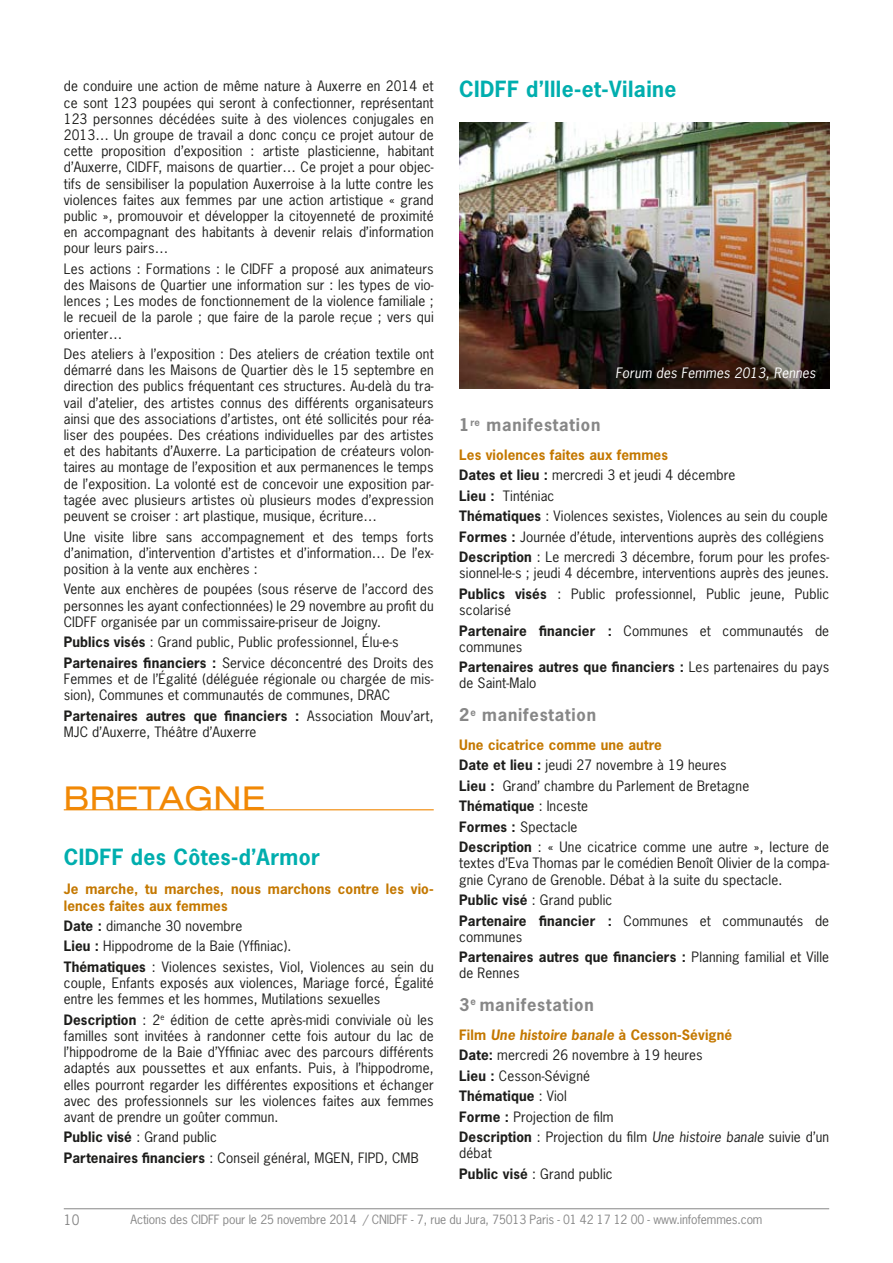
<style>
.page{position:relative;width:893px;height:1263px;background:#fff}
.page>*{position:absolute;margin:0;border:0;box-sizing:border-box;transform-origin:0 0}
.t1{font:expanded 33px "Helvetica Neue LT Std";letter-spacing:.01em;color:#f18805}
.t2{font:700 21px "News Gothic Std";letter-spacing:.02em;color:#00aeae}
.t3{font:700 16.5px "News Gothic Std";letter-spacing:.05em;color:#878787}
.t4{font:13.5px/16.2px "News Gothic Std";letter-spacing:.01em;color:#1d1d1b}
.t5{font:700 13.5px/16.2px "News Gothic Std";letter-spacing:.01em;color:#c47800}
.t6{font:700 13.5px/20.4px "News Gothic Std";letter-spacing:.01em;color:#1d1d1b}
.t7{font:italic 13.5px "News Gothic Std";letter-spacing:.01em;color:#fff}
.t8{font:13.5px "News Gothic Std";color:#878787}
.t9{font:12px "News Gothic Std";letter-spacing:-.01em;color:#878787}
.s1{font-weight:700}
.s2{font-weight:700;color:#c47800}
.s3{font-weight:400}
.s4{font-weight:700;font-style:italic;color:#c47800}
.s5{font-style:italic}
</style>
<div class="page">
<hr style="left:64px;top:1208px;width:765px;height:1px;background:#878787">
<hr style="left:64px;top:809px;width:370px;height:1px;background:#f18805">
<img style="left:459px;top:123px;width:370px;height:265px">
<p class="t4" style="left:64px;top:78px;width:371px;text-align:justify">de conduire une action de même nature à Auxerre en 2014 et ce sont 123 poupées qui seront à confectionner, représentant 123 personnes décédées suite à des violences conjugales en 2013… Un groupe de travail a donc conçu ce projet autour de cette proposition d’exposition : artiste plasticienne, habitant d’Auxerre, CIDFF, maisons de quartier… Ce projet a pour objec&shy;tifs de sensibiliser la population Auxerroise à la lutte contre les violences faites aux femmes par une action artistique « grand public », promouvoir et développer la citoyenneté de proximité en accompagnant des habitants à devenir relais d’information pour leurs pairs…</p>
<p class="t4" style="left:64px;top:260px;width:371px;text-align:justify">Les actions : Formations : le CIDFF a proposé aux animateurs des Maisons de Quartier une information sur : les types de vio&shy;lences ; Les modes de fonctionnement de la violence familiale ; le recueil de la parole ; que faire de la parole reçue ; vers qui orienter…</p>
<p class="t4" style="left:64px;top:346px;width:371px;text-align:justify">Des ateliers à l’exposition : Des ateliers de création textile ont démarré dans les Maisons de Quartier dès le 15 septembre en direction des publics fréquentant ces structures. Au-delà du tra&shy;vail d’atelier, des artistes connus des différents organisateurs ainsi que des associations d’artistes, ont été sollicités pour réa&shy;liser des poupées. Des créations individuelles par des artistes et des habitants d’Auxerre. La participation de créateurs volon&shy;taires au montage de l’exposition et aux permanences le temps de l’exposition. La volonté est de concevoir une exposition par&shy;tagée avec plusieurs artistes où plusieurs modes d’expression peuvent se croiser : art plastique, musique, écriture…</p>
<p class="t4" style="left:64px;top:528px;width:371px;text-align:justify">Une visite libre sans accompagnement et des temps forts d’animation, d’intervention d’artistes et d’information… De l’ex&shy;position à la vente aux enchères :</p>
<p class="t4" style="left:64px;top:581px;width:371px;text-align:justify">Vente aux enchères de poupées (sous réserve de l’accord des personnes les ayant confectionnées) le 29 novembre au profit du CIDFF organisée par un commissaire-priseur de Joigny.</p>
<p class="t4" style="left:64px;top:632px;width:371px;line-height:20.4px"><span class="s1">Publics visés</span> : Grand public, Public professionnel, Élu-e-s<br><span class="s1">Partenaires financiers :</span> Service déconcentré des Droits des</p>
<p class="t4" style="left:64px;top:671px;width:371px">Femmes et de l’Égalité (déléguée régionale ou chargée de mis&shy;sion), Communes et communautés de communes, DRAC</p>
<p class="t4" style="left:64px;top:707px;width:371px"><span class="s1">Partenaires autres que financiers :</span> Association Mouv’art,<br>MJC d’Auxerre, Théâtre d’Auxerre</p>
<h1 class="t1" style="left:64px;top:778px;width:203px">BRETAGNE</h1>
<h2 class="t2" style="left:64px;top:843px;width:258px">CIDFF des Côtes-d’Armor</h2>
<p class="t5" style="left:64px;top:881px;width:371px">Je marche, tu marches, nous marchons contre les vio&shy;lences faites aux femmes</p>
<p class="t4" style="left:64px;top:915px;width:371px;line-height:20.4px"><span class="s1">Date :</span> dimanche 30 novembre<br><span class="s1">Lieu :</span> Hippodrome de la Baie (Yffiniac).<br><span class="s1">Thématiques</span> : Violences sexistes, Viol, Violences au sein du</p>
<p class="t4" style="left:64px;top:975px;width:371px">couple, Enfants exposés aux violences, Mariage forcé, Égalité entre les femmes et les hommes, Mutilations sexuelles</p>
<p class="t4" style="left:64px;top:1011px;width:371px;text-align:justify"><span class="s1">Description</span> : 2<sup>e</sup> édition de cette après-midi conviviale où les familles sont invitées à randonner cette fois autour du lac de l’hippodrome de la Baie d’Yffiniac avec des parcours différents adaptés aux poussettes et aux enfants. Puis, à l’hippodrome, elles pourront regarder les différentes expositions et échanger avec des professionnels sur les violences faites aux femmes avant de prendre un goûter commun.</p>
<p class="t4" style="left:64px;top:1127px;width:356px;line-height:20.4px"><span class="s1">Public visé</span> : Grand public<br><span class="s1">Partenaires financiers</span> : Conseil général, MGEN, FIPD, CMB</p>
<h2 class="t2" style="left:459px;top:75px;width:219px">CIDFF d’Ille-et-Vilaine</h2>
<p class="t7" style="left:615px;top:364px;width:202px">Forum des Femmes 2013, Rennes</p>
<p class="t3" style="left:459px;top:414px;width:143px">1<sup>re</sup> manifestation</p>
<p class="t4" style="left:459px;top:444px;width:371px;line-height:20.4px"><span class="s2">Les violences faites aux femmes<br></span><span class="s1">Dates et lieu :</span> mercredi 3 et jeudi 4 décembre<br><span class="s1">Lieu :</span> Tinténiac<br><span class="s1">Thématiques</span> : Violences sexistes, Violences au sein du couple <span class="s1">Formes :</span> Journée d’étude, interventions auprès des collégiens <span class="s1">Description</span> : Le mercredi 3 décembre, forum pour les profes-</p>
<p class="t4" style="left:459px;top:563px;width:371px;line-height:20.4px">sionnel-le-s ; jeudi 4 décembre, interventions auprès des jeunes.<br><span class="s1">Publics visés</span> : Public professionnel, Public jeune, Public</p>
<p class="t4" style="left:459px;top:600px;width:371px;line-height:20.4px">scolarisé<br><span class="s1">Partenaire financier :</span> Communes et communautés de</p>
<p class="t6" style="left:459px;top:636px;width:371px"><span class="s3">communes<br></span>Partenaires autres que financiers : <span class="s3">Les partenaires du pays</span></p>
<p class="t4" style="left:459px;top:675px;width:79px">de Saint-Malo</p>
<p class="t3" style="left:459px;top:704px;width:138px">2<sup>e</sup> manifestation</p>
<p class="t4" style="left:459px;top:734px;width:371px;line-height:20.4px"><span class="s2">Une cicatrice comme une autre<br></span><span class="s1">Date et lieu :</span> jeudi 27 novembre à 19 heures<br><span class="s1">Lieu :</span> Grand’ chambre du Parlement de Bretagne<br><span class="s1">Thématique</span> : Inceste<br><span class="s1">Formes :</span> Spectacle<br><span class="s1">Description</span> : « Une cicatrice comme une autre », lecture de</p>
<p class="t4" style="left:459px;top:855px;width:371px">textes d’Eva Thomas par le comédien Benoît Olivier de la compa&shy;gnie Cyrano de Grenoble. Débat à la suite du spectacle.</p>
<p class="t4" style="left:459px;top:890px;width:371px;line-height:20.4px"><span class="s1">Public visé</span> : Grand public<br><span class="s1">Partenaire financier :</span> Communes et communautés de</p>
<p class="t4" style="left:459px;top:926px;width:371px;line-height:20.4px">communes<br><span class="s1">Partenaires autres que financiers :</span> Planning familial et Ville</p>
<p class="t4" style="left:459px;top:965px;width:62px">de Rennes</p>
<p class="t3" style="left:459px;top:994px;width:136px">3<sup>e</sup> manifestation</p>
<p class="t4" style="left:459px;top:1024px;width:371px;line-height:20.4px"><span class="s2">Film</span> <span class="s4">Une histoire banale</span> <span class="s2">à Cesson-Sévigné<br></span><span class="s1">Date:</span> mercredi 26 novembre à 19 heures<br><span class="s1">Lieu :</span> Cesson-Sévigné<br><span class="s1">Thématique</span> : Viol<br><span class="s1">Forme :</span> Projection de film<br><span class="s1">Description</span> : Projection du film <span class="s5">Une histoire banale</span> suivie d’un</p>
<p class="t4" style="left:459px;top:1143px;width:155px;line-height:20.4px">débat<br><span class="s1">Public visé</span> : Grand public</p>
<p class="t8" style="left:64px;top:1211px;width:17px">10</p>
<p class="t9" style="left:130px;top:1212px;width:633px">Actions des CIDFF pour le 25 novembre 2014 / CNIDFF - 7, rue du Jura, 75013 Paris - 01 42 17 12 00 - www.infofemmes.com</p>
</div>
